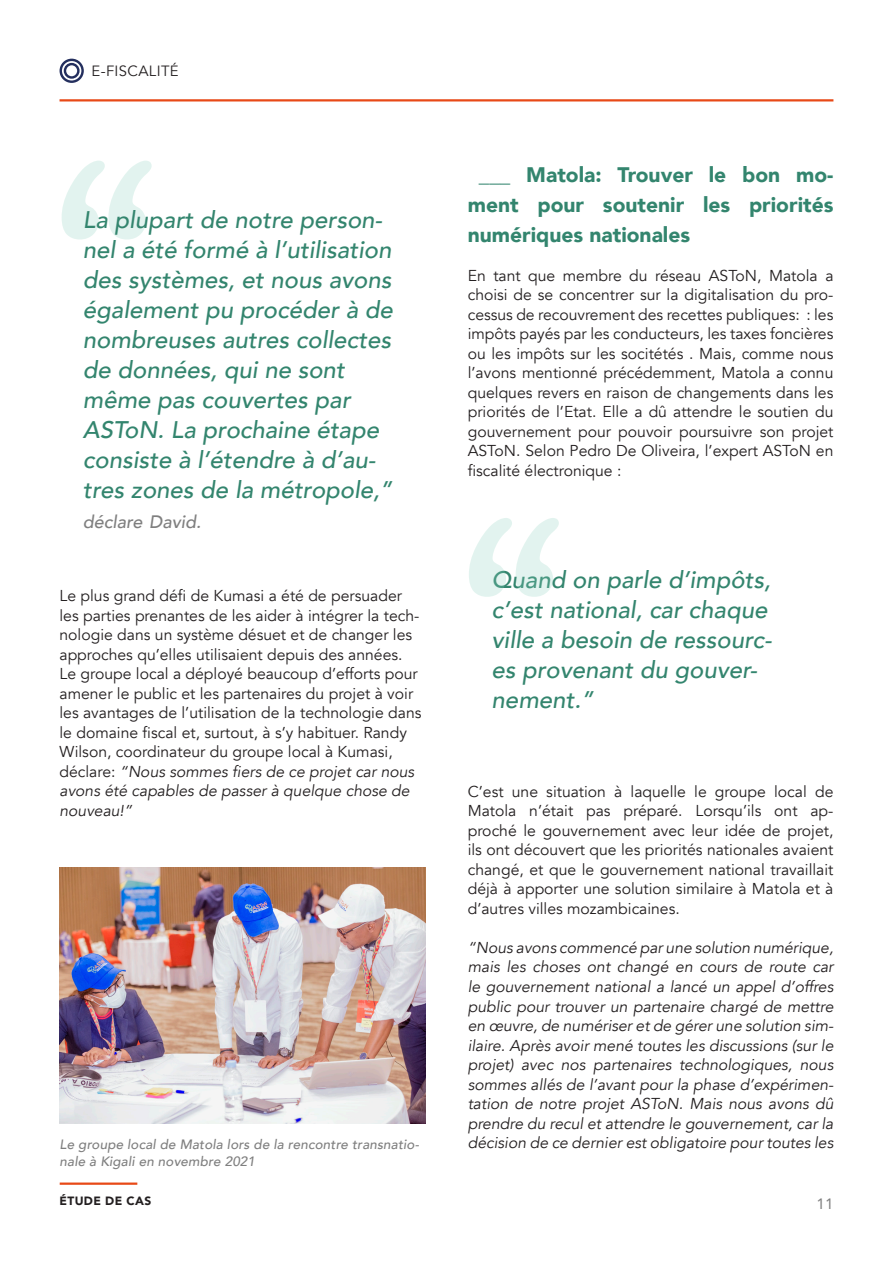
<style>
.page{position:relative;width:893px;height:1263px;background:#fff}
.page>*{position:absolute;margin:0;border:0;box-sizing:border-box;transform-origin:0 0}
.t1{font:300px "Akaya Telivigala";color:#8cd2bf}
._02_quote_text{font:italic 500 24px/30px "Avenir";color:#33856e}
._01_body_text{font:900 21px/30px "Avenir";color:#33856e;text-align:justify}
._02_quote_text-2{font:italic 500 18px "Avenir";color:#7f7f7f}
._01_body_text-2{font:15.75px/19.5px "Avenir";color:#231f20;text-align:justify}
._01_body_text-3{font:italic 15.75px/19.5px "Avenir";color:#231f20;text-align:justify}
._02_quote_text-3{font:15.75px/19.5px "Avenir";color:#231f20}
.t2{font:15px "Avenir";color:#7f7f7f}
.t3{font:14.85px "Avenir";letter-spacing:.025em;color:#231f20}
._05_text_photos{font:italic 500 13.5px/16.2px "Avenir";letter-spacing:.01em;color:#7f7f7f}
.t4{font:900 12px "Avenir";letter-spacing:.03em;color:#231f20}
.s1{font-style:italic}
</style>
<div class="page">
<img style="left:60px;top:868px;width:365px;height:255px">
<hr style="left:60px;top:1182px;width:77px;height:3px;background:#e84917">
<div style="left:60px;top:59px;width:24px;height:24px;border:2px solid #242f5e;border-radius:50%"></div>
<hr style="left:60px;top:99px;width:773px;height:2px;background:#e84917">
<div style="left:64px;top:63px;width:16px;height:16px;border:2px solid #242f5e;border-radius:50%"></div>
<p class="t3" style="left:92px;top:62px;width:89px">E-FISCALITÉ</p>
<h1 class="t1" style="left:52px;top:78px;width:112px">“</h1>
<p class="_02_quote_text" style="left:83px;top:205px;width:311px">La plupart de notre person&shy;nel a été formé à l’utilisation des systèmes, et nous avons également pu procéder à de nombreuses autres collectes de données, qui ne sont même pas couvertes par<br>ASToN. La prochaine étape consiste à l’étendre à d’au&shy;tres zones de la métropole,”</p>
<p class="_02_quote_text-2" style="left:83px;top:511px;width:120px">déclare David.</p>
<p class="_02_quote_text-3" style="left:60px;top:586px;width:363px">Le plus grand défi de Kumasi a été de persuader les parties prenantes de les aider à intégrer la tech&shy;nologie dans un système désuet et de changer les approches qu’elles utilisaient depuis des années.<br>Le groupe local a déployé beaucoup d’efforts pour amener le public et les partenaires du projet à voir les avantages de l’utilisation de la technologie dans le domaine fiscal et, surtout, à s’y habituer. Randy Wilson, coordinateur du groupe local à Kumasi, déclare: <span class="s1">“Nous sommes fiers de ce projet car nous avons été capables de passer à quelque chose de nouveau!”</span></p>
<p class="_05_text_photos" style="left:60px;top:1137px;width:361px">Le groupe local de Matola lors de la rencontre transnatio&shy;nale à Kigali en novembre 2021</p>
<p class="t4" style="left:60px;top:1190px;width:93px">ÉTUDE DE CAS</p>
<p class="_01_body_text" style="left:468px;top:159px;width:367px;text-indent:11px">___ Matola: Trouver le bon mo&shy;ment pour soutenir les priorités numériques nationales</p>
<p class="_01_body_text-2" style="left:468px;top:266px;width:367px">En tant que membre du réseau ASToN, Matola a choisi de se concentrer sur la digitalisation du pro&shy;cessus de recouvrement des recettes publiques: : les impôts payés par les conducteurs, les taxes foncières ou les impôts sur les socitétés . Mais, comme nous l’avons mentionné précédemment, Matola a connu quelques revers en raison de changements dans les priorités de l’Etat. Elle a dû attendre le soutien du gouvernement pour pouvoir poursuivre son projet ASToN. Selon Pedro De Oliveira, l’expert ASToN en fiscalité électronique :</p>
<h1 class="t1" style="left:459px;top:436px;width:112px">“</h1>
<p class="_02_quote_text" style="left:492px;top:565px;width:282px">Quand on parle d’impôts, c’est national, car chaque ville a besoin de ressourc&shy;es provenant du gouver-</p>
<p class="_02_quote_text" style="left:492px;top:685px;width:103px">nement.”</p>
<p class="_01_body_text-2" style="left:468px;top:782px;width:367px">C’est une situation à laquelle le groupe local de Matola n’était pas préparé. Lorsqu’ils ont ap&shy;proché le gouvernement avec leur idée de projet, ils ont découvert que les priorités nationales avaient changé, et que le gouvernement national travaillait déjà à apporter une solution similaire à Matola et à d’autres villes mozambicaines.</p>
<p class="_01_body_text-3" style="left:468px;top:938px;width:367px">“Nous avons commencé par une solution numérique, mais les choses ont changé en cours de route car le gouvernement national a lancé un appel d’offres public pour trouver un partenaire chargé de mettre en œuvre, de numériser et de gérer une solution sim&shy;ilaire. Après avoir mené toutes les discussions (sur le projet) avec nos partenaires technologiques, nous sommes allés de l’avant pour la phase d’expérimen&shy;tation de notre projet ASToN. Mais nous avons dû prendre du recul et attendre le gouvernement, car la décision de ce dernier est obligatoire pour toutes les</p>
<p class="t2" style="left:816px;top:1192px;width:19px">11</p>
</div>
